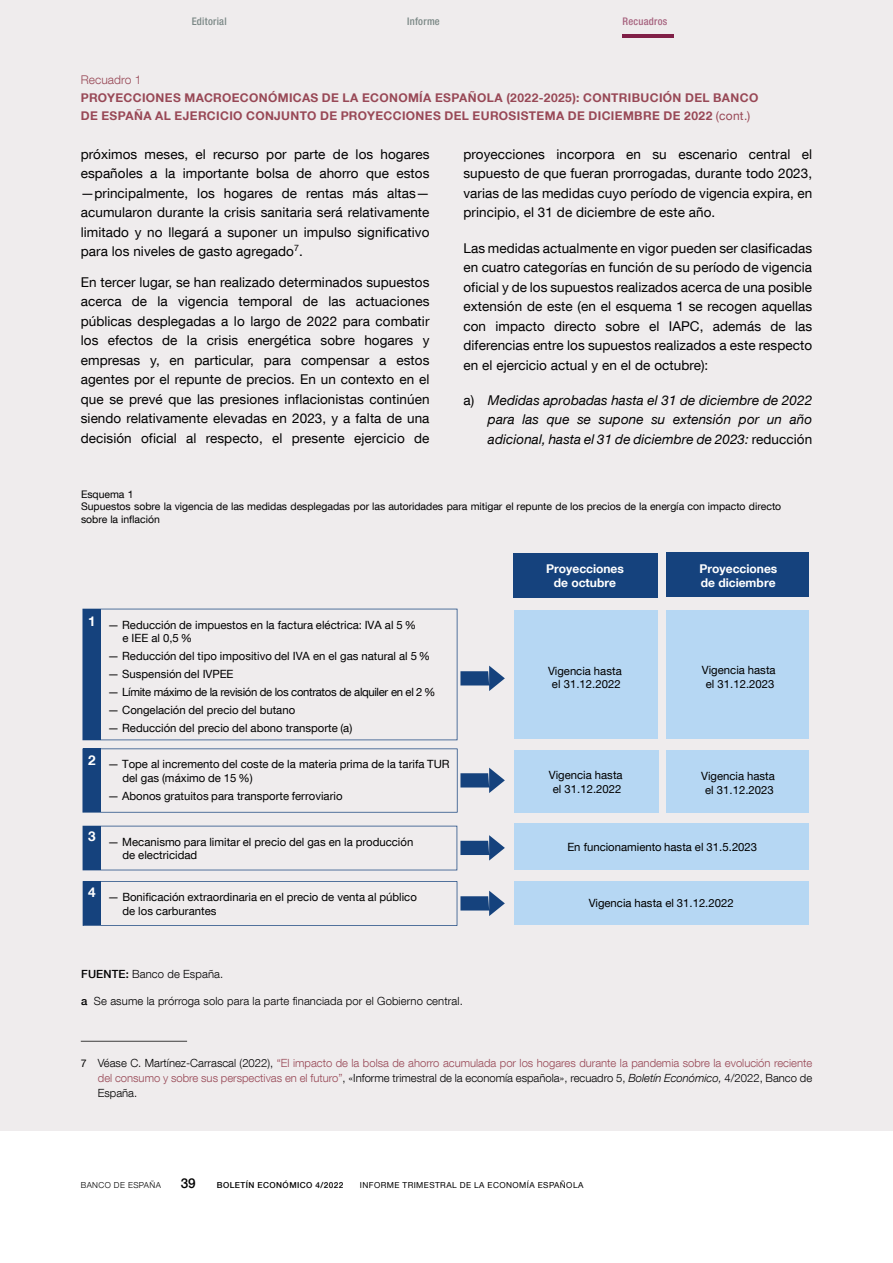
<style>
.page{position:relative;width:893px;height:1263px;background:#fff}
.page>*{position:absolute;margin:0;border:0;box-sizing:border-box;transform-origin:0 0}
.Texto_recuadro{font:13.5px/19.5px "Bd E Neue Helvetica";letter-spacing:.005em;color:#000;text-align:justify}
.Texto_recuadro-2{font:italic 13.5px/19.5px "Bd E Neue Helvetica";letter-spacing:.005em;color:#000;text-align:justify}
.t1{font:700 13.5px "Bd E Neue Helvetica";color:#fff}
.t2{font:500 13.5px "Bd E Neue Helvetica";color:#000}
.Título_recuadro{font:700 12px/18px "Bd E Neue Helvetica";letter-spacing:.03em;color:#984856}
.t3{font:700 12px/14.4px "Bd E Neue Helvetica";color:#fff;text-align:center}
.Numero_recuadro{font:300 12px "Bd E Neue Helvetica";letter-spacing:.005em;color:#984856}
.t4{font:11.4px/13.5px "Bd E Neue Helvetica";color:#000}
.t5{font:11.4px "Bd E Neue Helvetica";letter-spacing:-.03em;color:#000}
.Citas_recuadro{font:300 11.25px/15px "Bd E Neue Helvetica";color:#984856;text-align:justify}
.t6{font:300 11.25px "Bd E Neue Helvetica";letter-spacing:.01em;color:#000}
.t7{font:10.5px/12.6px "Bd E Neue Helvetica";letter-spacing:-.005em;color:#000}
.t8{font:500 condensed 10.5px "Bd E Neue Helvetica";letter-spacing:.025em;color:#7a8785}
.t9{font:500 condensed 10.5px "Bd E Neue Helvetica";letter-spacing:.025em;color:#a6627e}
.t10{font:8.25px "Bd E Neue Helvetica";letter-spacing:.05em;color:#000}
.t11{font:500 8.25px "Bd E Neue Helvetica";letter-spacing:.05em;color:#000}
.t12{font:300 8.25px "Bd E Neue Helvetica";letter-spacing:.05em;color:#000}
.s1{font-weight:400}
.s2{font-style:normal}
.s3{font-weight:500}
.s4{font-weight:400;font-size:10.5px;color:#000}
.s5{color:#000}
.s6{font-style:italic;color:#000}
</style>
<div class="page">
<div style="left:0;top:0;width:893px;height:1131px;background:#efeced"></div>
<hr style="left:81px;top:1041px;width:106px;height:1px;background:#3c3c3b">
<svg style="left:82px;top:609px;width:375px;height:131px"></svg>
<div style="left:514px;top:553px;width:144px;height:44px;background:#15427d"></div>
<div style="left:666px;top:552px;width:142px;height:45px;background:#15427d"></div>
<div style="left:514px;top:610px;width:143px;height:129px;background:#b6d7f3"></div>
<div style="left:666px;top:610px;width:142px;height:129px;background:#b6d7f3"></div>
<div style="left:514px;top:750px;width:144px;height:62px;background:#b6d7f3"></div>
<div style="left:666px;top:750px;width:142px;height:62px;background:#b6d7f3"></div>
<div style="left:514px;top:824px;width:294px;height:46px;background:#b6d7f3"></div>
<div style="left:514px;top:881px;width:294px;height:43px;background:#b6d7f3"></div>
<svg style="left:460px;top:666px;width:45px;height:25px"></svg>
<svg style="left:82px;top:748px;width:423px;height:64px"></svg>
<svg style="left:101px;top:826px;width:404px;height:44px"></svg>
<svg style="left:83px;top:881px;width:422px;height:45px"></svg>
<div style="left:83px;top:609px;width:18px;height:130px;background:#15427d"></div>
<div style="left:83px;top:748px;width:18px;height:64px;background:#15427d"></div>
<div style="left:83px;top:826px;width:18px;height:44px;background:#15427d"></div>
<div style="left:83px;top:881px;width:18px;height:44px;background:#15427d"></div>
<hr style="left:623px;top:34px;width:51px;height:4px;background:#801f47">
<p class="t8" style="left:192px;top:15px;width:37px">Editorial</p>
<p class="t8" style="left:407px;top:15px;width:34px">Informe</p>
<p class="t9" style="left:623px;top:15px;width:46px">Recuadros</p>
<p class="Numero_recuadro" style="left:81px;top:72px;width:62px">Recuadro 1</p>
<h4 class="Título_recuadro" style="left:81px;top:88px;width:679px">PROYECCIONES MACROECONÓMICAS DE LA ECONOMÍA ESPAÑOLA (2022-2025): CONTRIBUCIÓN DEL BANCO<br>DE ESPAÑA AL EJERCICIO CONJUNTO DE PROYECCIONES DEL EUROSISTEMA DE DICIEMBRE DE 2022 <span class="s1">(cont.)</span></h4>
<p class="Texto_recuadro" style="left:81px;top:144px;width:350px">próximos meses, el recurso por parte de los hogares españoles a la importante bolsa de ahorro que estos —principalmente, los hogares de rentas más altas— acumularon durante la crisis sanitaria será relativamente limitado y no llegará a suponer un impulso significativo para los niveles de gasto agregado<sup>7</sup>.</p>
<p class="Texto_recuadro" style="left:81px;top:272px;width:350px">En tercer lugar, se han realizado determinados supuestos acerca de la vigencia temporal de las actuaciones públicas desplegadas a lo largo de 2022 para combatir los efectos de la crisis energética sobre hogares y empresas y, en particular, para compensar a estos agentes por el repunte de precios. En un contexto en el que se prevé que las presiones inflacionistas continúen siendo relativamente elevadas en 2023, y a falta de una decisión oficial al respecto, el presente ejercicio de</p>
<p class="Texto_recuadro" style="left:463px;top:144px;width:350px">proyecciones incorpora en su escenario central el supuesto de que fueran prorrogadas, durante todo 2023, varias de las medidas cuyo período de vigencia expira, en principio, el 31 de diciembre de este año.</p>
<p class="Texto_recuadro" style="left:463px;top:238px;width:350px">Las medidas actualmente en vigor pueden ser clasificadas en cuatro categorías en función de su período de vigencia oficial y de los supuestos realizados acerca de una posible extensión de este (en el esquema 1 se recogen aquellas con impacto directo sobre el IAPC, además de las diferencias entre los supuestos realizados a este respecto en el ejercicio actual y en el de octubre):</p>
<p class="Texto_recuadro-2" style="left:488px;top:390px;width:326px;text-indent:-24px"><span class="s2">a)</span> Medidas aprobadas hasta el 31 de diciembre de 2022 para las que se supone su extensión por un año adicional, hasta el 31 de diciembre de 2023: <span class="s2">reducción</span></p>
<p class="t7" style="left:81px;top:487px;width:702px">Esquema 1<br>Supuestos sobre la vigencia de las medidas desplegadas por las autoridades para mitigar el repunte de los precios de la energía con impacto directo sobre la inflación</p>
<p class="t1" style="left:88px;top:612px;width:9px">1</p>
<p class="t1" style="left:88px;top:752px;width:9px">2</p>
<p class="t1" style="left:88px;top:828px;width:9px">3</p>
<p class="t1" style="left:88px;top:883px;width:9px">4</p>
<p class="t4" style="left:122px;top:618px;width:295px;text-indent:-15px">— Reducción de impuestos en la factura eléctrica: IVA al 5 % e IEE al 0,5 %</p>
<p class="t4" style="left:108px;top:649px;width:324px">— Reducción del tipo impositivo del IVA en el gas natural al 5 %</p>
<p class="t4" style="left:108px;top:667px;width:127px">— Suspensión del IVPEE</p>
<p class="t5" style="left:108px;top:685px;width:329px">— Límite máximo de la revisión de los contratos de alquiler en el 2 %</p>
<p class="t4" style="left:108px;top:703px;width:189px">— Congelación del precio del butano</p>
<p class="t4" style="left:108px;top:721px;width:246px">— Reducción del precio del abono transporte (a)</p>
<p class="t4" style="left:122px;top:757px;width:329px;text-indent:-15px">— Tope al incremento del coste de la materia prima de la tarifa TUR del gas (máximo de 15 %)</p>
<p class="t4" style="left:108px;top:789px;width:236px">— Abonos gratuitos para transporte ferroviario</p>
<p class="t4" style="left:122px;top:835px;width:292px;text-indent:-15px">— Mecanismo para limitar el precio del gas en la producción de electricidad</p>
<p class="t4" style="left:122px;top:890px;width:296px;text-indent:-15px">— Bonificación extraordinaria en el precio de venta al público de los carburantes</p>
<p class="t6" style="left:81px;top:967px;width:144px"><span class="s3">FUENTE:</span> Banco de España.</p>
<p class="t6" style="left:81px;top:994px;width:383px"><span class="s3">a</span> Se asume la prórroga solo para la parte financiada por el Gobierno central.</p>
<p class="t3" style="left:546px;top:561px;width:79px">Proyecciones de octubre</p>
<p class="t3" style="left:699px;top:561px;width:79px;text-align:left">Proyecciones de diciembre</p>
<p class="t4" style="left:548px;top:664px;width:75px;text-align:center">Vigencia hasta el 31.12.2022</p>
<p class="t4" style="left:702px;top:663px;width:75px;text-align:center">Vigencia hasta el 31.12.2023</p>
<p class="t4" style="left:549px;top:768px;width:75px;text-align:center">Vigencia hasta el 31.12.2022</p>
<p class="t4" style="left:701px;top:769px;width:75px;text-align:center">Vigencia hasta el 31.12.2023</p>
<p class="t4" style="left:567px;top:840px;width:191px">En funcionamiento hasta el 31.5.2023</p>
<p class="t4" style="left:589px;top:896px;width:147px">Vigencia hasta el 31.12.2022</p>
<p class="Citas_recuadro" style="left:98px;top:1055px;width:716px;text-indent:-17px"><span class="s4">7</span> <span class="s5">Véase C. Martínez-Carrascal (2022),</span> “El impacto de la bolsa de ahorro acumulada por los hogares durante la pandemia sobre la evolución reciente del consumo y sobre sus perspectivas en el futuro”<span class="s5">, «Informe trimestral de la economía española», recuadro 5,</span> <span class="s6">Boletín Económico,</span> <span class="s5">4/2022, Banco de España.</span></p>
<p class="t12" style="left:81px;top:1180px;width:82px">BANCO DE ESPAÑA</p>
<p class="t2" style="left:181px;top:1175px;width:16px">39</p>
<p class="t11" style="left:217px;top:1180px;width:128px">BOLETÍN ECONÓMICO 4/2022</p>
<p class="t10" style="left:360px;top:1180px;width:225px">INFORME TRIMESTRAL DE LA ECONOMÍA ESPAÑOLA</p>
</div>
